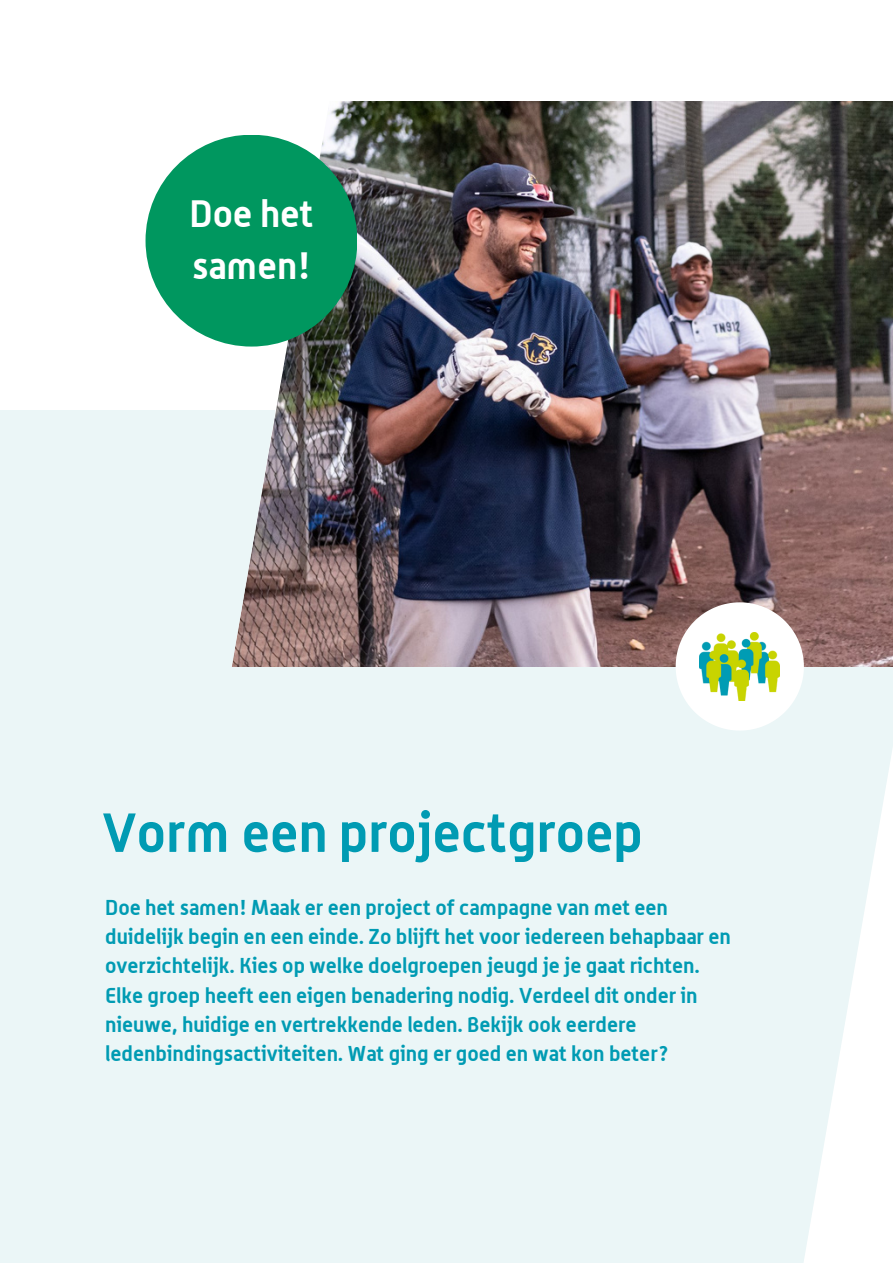
<style>
.page{position:relative;width:893px;height:1264px;background:#fff}
.page>*{position:absolute;margin:0;border:0;box-sizing:border-box;transform-origin:0 0}
.t1{font:700 54px "Alwyn";color:#009bb3}
.t2{font:700 37.2px/51.8px "Alwyn";color:#fff}
.t3{font:700 21px/29.2px "Alwyn";color:#009bb3}
</style>
<div class="page">
<svg style="left:731px;top:666px;width:161px;height:596px;fill:#ebf6f7"></svg>
<div style="left:0;top:566px;width:731px;height:696px;background:#ebf6f7"></div>
<img style="left:357px;top:102px;width:535px;height:564px">
<img style="left:148px;top:101px;width:209px;height:566px">
<div style="left:145px;top:135px;width:212px;height:211px;background:#00975f;border-radius:50%"></div>
<svg style="left:0;top:410px;width:276px;height:257px;fill:#ebf6f7"></svg>
<svg style="left:675px;top:602px;width:128px;height:128px"></svg>
<div style="left:0;top:410px;width:272px;height:15px;background:#ebf6f7"></div>
<img style="left:699px;top:632px;width:80px;height:68px">
<h2 class="t2" style="left:189px;top:187px;width:125px">Doe het samen!</h2>
<h1 class="t1" style="left:102px;top:799px;width:542px">Vorm een projectgroep</h1>
<p class="t3" style="left:105px;top:892px;width:627px">Doe het samen! Maak er een project of campagne van met een duidelijk begin en een einde. Zo blijft het voor iedereen behapbaar en overzichtelijk. Kies op welke doelgroepen jeugd je je gaat richten.<br>Elke groep heeft een eigen benadering nodig. Verdeel dit onder in nieuwe, huidige en vertrekkende leden. Bekijk ook eerdere ledenbindingsactiviteiten. Wat ging er goed en wat kon beter?</p>
</div>
